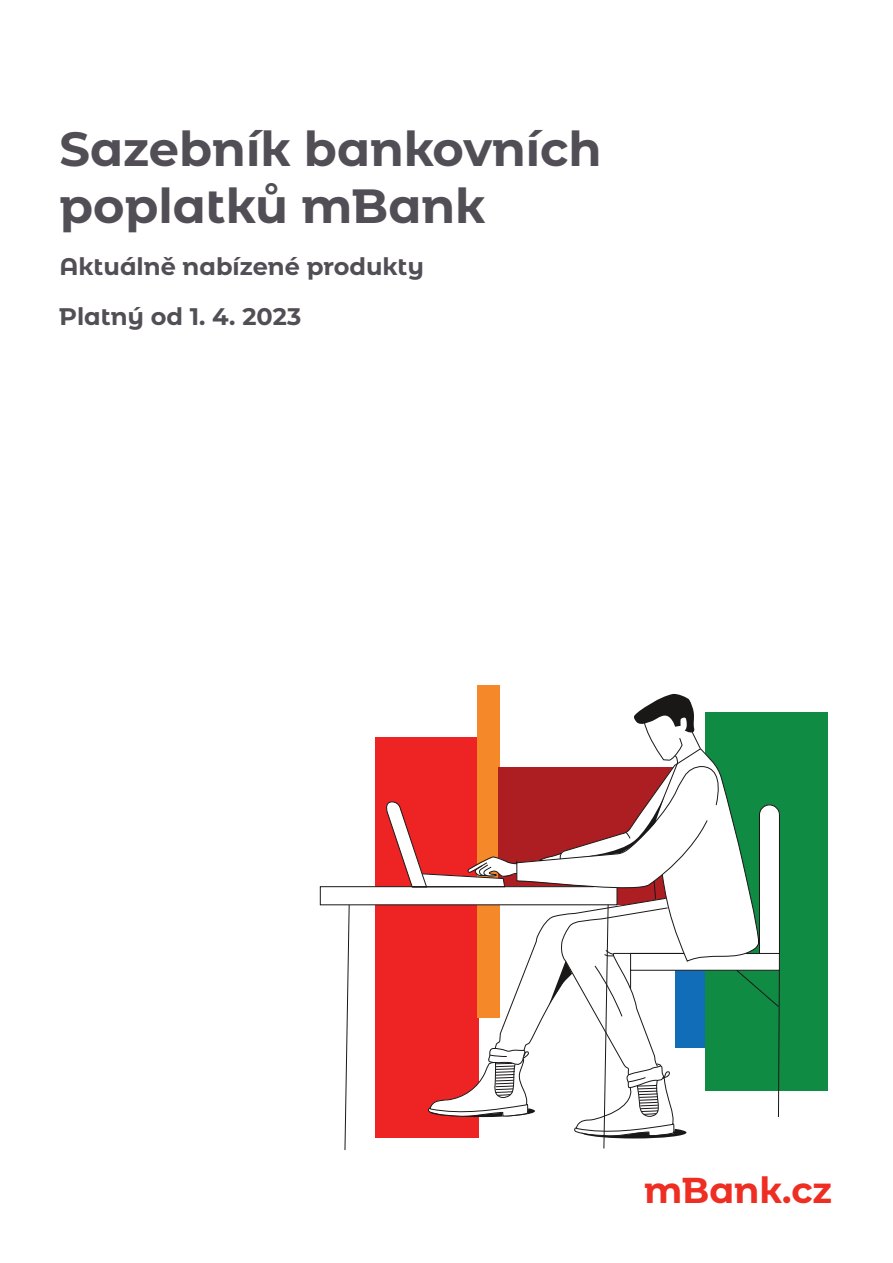
<style>
.page{position:relative;width:893px;height:1263px;background:#fff}
.page>*{position:absolute;margin:0;border:0;box-sizing:border-box;transform-origin:0 0}
.t1{font:700 48px/57.6px "m Bank";color:#524e55}
.t2{font:700 36px "m Bank";color:#ee2e22}
.t3{font:700 24px/49.9px "m Bank";color:#524e55}
</style>
<div class="page">
<div style="left:477px;top:685px;width:22px;height:332px;background:#f58829"></div>
<div style="left:705px;top:712px;width:123px;height:379px;background:#108b43"></div>
<svg style="left:320px;top:693px;width:460px;height:457px"></svg>
<h1 class="t1" style="left:60px;top:123px;width:544px">Sazebník bankovních poplatků mBank</h1>
<p class="t3" style="left:60px;top:244px;width:366px">Aktuálně nabízené produkty<br>Platný od 1. 4. 2023</p>
<h2 class="t2" style="left:644px;top:1176px;width:189px">mBank.cz</h2>
</div>
